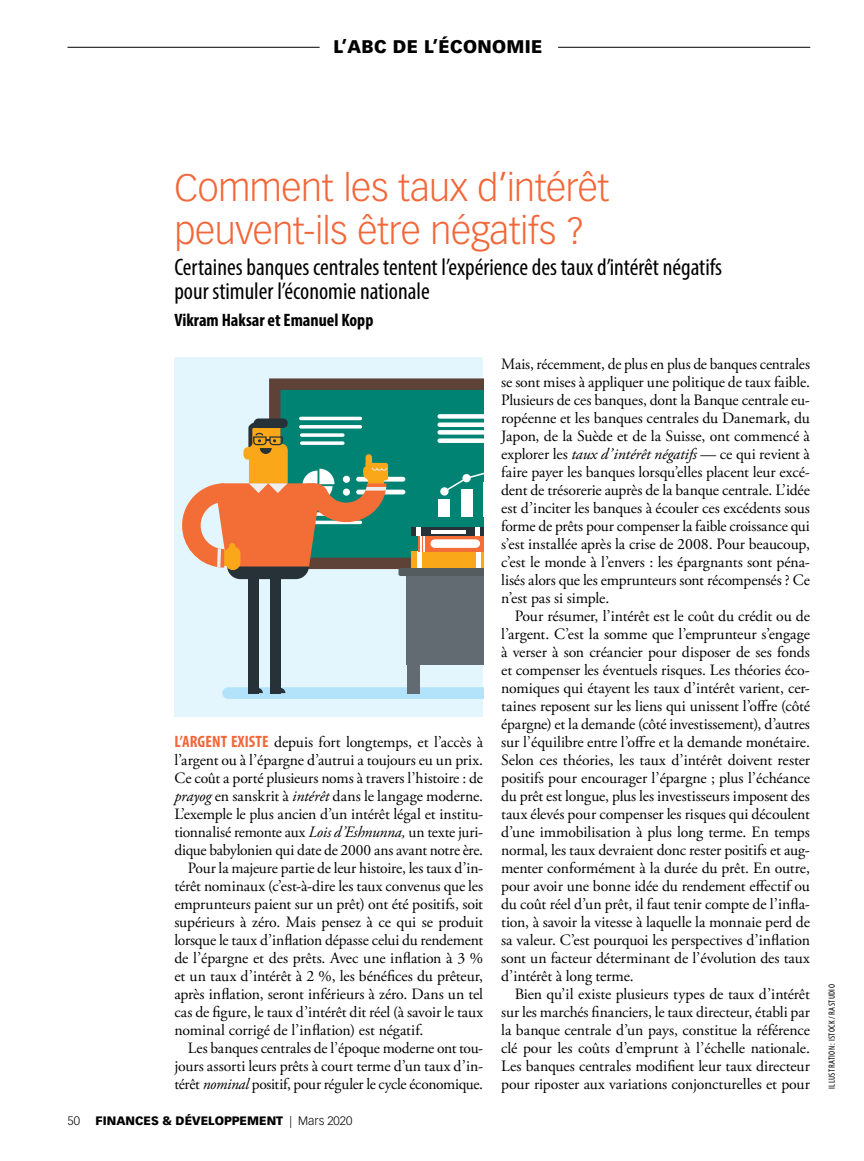
<style>
.page{position:relative;width:864px;height:1161px;background:#fff}
.page>*{position:absolute;margin:0;border:0;box-sizing:border-box;transform-origin:0 0}
.t1{font:300 37.5px/43.5px "Vectora LT Std";letter-spacing:-.01em;color:#f26739}
.t2{font:condensed 24px/24px "Myriad Pro";color:#000}
.t3{font:700 condensed 18px "Myriad Pro";color:#000}
.t4{font:900 18px "Vectora LT Std";letter-spacing:.02em;color:#000}
.t5{font:15.75px/18px "Adobe Garamond Pro";letter-spacing:-.01em;color:#000;text-align:justify}
.t6{font:900 12px "Vectora LT Std";color:#000}
.t7{font:300 12px "Vectora LT Std";color:#000}
.t8{font:condensed 9px "Myriad Pro";letter-spacing:.04em;color:#000}
.s1{font-family:"Myriad Pro";font-weight:700;font-stretch:condensed;font-size:16.5px;color:#f26739}
.s2{font-style:italic}
.s3{font-weight:300}
</style>
<div class="page">
<hr style="left:558px;top:47px;width:252px;height:1px;background:#000">
<hr style="left:68px;top:47px;width:252px;height:1px;background:#000">
<div style="left:174px;top:357px;width:309px;height:360px;background:#e3f5fd"></div>
<svg style="left:269px;top:378px;width:214px;height:191px;fill:#018374"></svg>
<hr style="left:299px;top:417px;width:63px;height:3px;background:#fff;border-radius:2px">
<div style="left:438px;top:500px;width:12px;height:17px;background:#fff"></div>
<div style="left:461px;top:489px;width:12px;height:28px;background:#fff"></div>
<svg style="left:440px;top:487px;width:9px;height:9px"></svg>
<svg style="left:444px;top:455px;width:39px;height:37px"></svg>
<div style="left:356px;top:477px;width:49px;height:5px;background:#fff;border-radius:2px"></div>
<hr style="left:356px;top:490px;width:49px;height:4px;background:#fff;border-radius:2px">
<svg style="left:437px;top:414px;width:46px;height:29px"></svg>
<div style="left:407px;top:657px;width:12px;height:36px;background:#626b71"></div>
<div style="left:407px;top:571px;width:76px;height:94px;background:#626b71"></div>
<svg style="left:398px;top:568px;width:85px;height:8px"></svg>
<div style="left:412px;top:552px;width:71px;height:16px;background:#faa81a"></div>
<hr style="left:417px;top:552px;width:4px;height:16px;background:#fff">
<div style="left:476px;top:552px;width:5px;height:16px;background:#fff"></div>
<div style="left:418px;top:536px;width:65px;height:16px;background:#f36e36"></div>
<div style="left:431px;top:539px;width:49px;height:9px;background:#fff;border-radius:4px"></div>
<div style="left:411px;top:527px;width:72px;height:9px;background:#273238"></div>
<svg style="left:416px;top:527px;width:9px;height:25px"></svg>
<svg style="left:476px;top:527px;width:4px;height:9px"></svg>
<hr style="left:431px;top:530px;width:34px;height:4px;background:#fff">
<div style="left:271px;top:576px;width:10px;height:117px;background:#273238"></div>
<div style="left:248px;top:576px;width:11px;height:117px;background:#273238"></div>
<svg style="left:222px;top:687px;width:261px;height:12px"></svg>
<svg style="left:182px;top:419px;width:206px;height:160px"></svg>
<p class="t4" style="left:333px;top:36px;width:211px">L’ABC DE L’ÉCONOMIE</p>
<h1 class="t1" style="left:174px;top:166px;width:437px">Comment les taux d’intérêt peuvent-ils être négatifs ?</h1>
<h2 class="t2" style="left:174px;top:255px;width:549px">Certaines banques centrales tentent l’expérience des taux d’intérêt négatifs pour stimuler l’économie nationale</h2>
<p class="t3" style="left:174px;top:309px;width:201px">Vikram Haksar et Emanuel Kopp</p>
<p class="t5" style="left:175px;top:734px;width:310px"><span class="s1">L’ARGENT EXISTE</span> depuis fort longtemps, et l’accès à</p>
<p class="t5" style="left:174px;top:752px;width:310px">l’argent ou à l’épargne d’autrui a toujours eu un prix.</p>
<p class="t5" style="left:174px;top:770px;width:310px">Ce coût a porté plusieurs noms à travers l’histoire : de</p>
<p class="t5" style="left:174px;top:788px;width:310px"><span class="s2">prayog</span> en sanskrit à <span class="s2">intérêt</span> dans le langage moderne.</p>
<p class="t5" style="left:174px;top:806px;width:310px">L’exemple le plus ancien d’un intérêt légal et institu-</p>
<p class="t5" style="left:174px;top:824px;width:310px">tionnalisé remonte aux <span class="s2">Lois d’Eshnunna,</span> un texte juri-</p>
<p class="t5" style="left:174px;top:842px;width:310px">dique babylonien qui date de 2000 ans avant notre ère.</p>
<p class="t5" style="left:188px;top:860px;width:297px">Pour la majeure partie de leur histoire, les taux d’in-</p>
<p class="t5" style="left:174px;top:878px;width:310px">térêt nominaux (c’est-à-dire les taux convenus que les</p>
<p class="t5" style="left:174px;top:896px;width:310px">emprunteurs paient sur un prêt) ont été positifs, soit</p>
<p class="t5" style="left:174px;top:914px;width:310px">supérieurs à zéro. Mais pensez à ce qui se produit</p>
<p class="t5" style="left:174px;top:932px;width:310px">lorsque le taux d’inflation dépasse celui du rendement</p>
<p class="t5" style="left:174px;top:950px;width:310px">de l’épargne et des prêts. Avec une inflation à 3 %</p>
<p class="t5" style="left:174px;top:968px;width:310px">et un taux d’intérêt à 2 %, les bénéfices du prêteur,</p>
<p class="t5" style="left:174px;top:986px;width:310px">après inflation, seront inférieurs à zéro. Dans un tel</p>
<p class="t5" style="left:174px;top:1004px;width:310px">cas de figure, le taux d’intérêt dit réel (à savoir le taux</p>
<p class="t5" style="left:174px;top:1022px;width:251px">nominal corrigé de l’inflation) est négatif.</p>
<p class="t5" style="left:188px;top:1040px;width:297px">Les banques centrales de l’époque moderne ont tou-</p>
<p class="t5" style="left:174px;top:1058px;width:310px">jours assorti leurs prêts à court terme d’un taux d’in-</p>
<p class="t5" style="left:174px;top:1076px;width:310px">térêt <span class="s2">nominal</span> positif, pour réguler le cycle économique.</p>
<p class="t7" style="left:68px;top:1114px;width:14px">50</p>
<p class="t6" style="left:96px;top:1113px;width:258px">FINANCES &amp; DÉVELOPPEMENT <span class="s3">| Mars 2020</span></p>
<p class="t5" style="left:501px;top:356px;width:310px">Mais, récemment, de plus en plus de banques centrales se sont mises à appliquer une politique de taux faible.<br>Plusieurs de ces banques, dont la Banque centrale eu&shy;ropéenne et les banques centrales du Danemark, du Japon, de la Suède et de la Suisse, ont commencé à explorer les <span class="s2">taux d’intérêt négatifs</span> — ce qui revient à faire payer les banques lorsqu’elles placent leur excé&shy;dent de trésorerie auprès de la banque centrale. L’idée est d’inciter les banques à écouler ces excédents sous forme de prêts pour compenser la faible croissance qui s’est installée après la crise de 2008. Pour beaucoup, c’est le monde à l’envers : les épargnants sont péna&shy;lisés alors que les emprunteurs sont récompensés ? Ce n’est pas si simple.</p>
<p class="t5" style="left:501px;top:608px;width:310px;text-indent:13px">Pour résumer, l’intérêt est le coût du crédit ou de l’argent. C’est la somme que l’emprunteur s’engage à verser à son créancier pour disposer de ses fonds et compenser les éventuels risques. Les théories éco&shy;nomiques qui étayent les taux d’intérêt varient, cer&shy;taines reposent sur les liens qui unissent l’offre (côté épargne) et la demande (côté investissement), d’autres sur l’équilibre entre l’offre et la demande monétaire.<br>Selon ces théories, les taux d’intérêt doivent rester positifs pour encourager l’épargne ; plus l’échéance du prêt est longue, plus les investisseurs imposent des taux élevés pour compenser les risques qui découlent d’une immobilisation à plus long terme. En temps normal, les taux devraient donc rester positifs et aug&shy;menter conformément à la durée du prêt. En outre, pour avoir une bonne idée du rendement effectif ou du coût réel d’un prêt, il faut tenir compte de l’infla&shy;tion, à savoir la vitesse à laquelle la monnaie perd de sa valeur. C’est pourquoi les perspectives d’inflation sont un facteur déterminant de l’évolution des taux d’intérêt à long terme.</p>
<p class="t5" style="left:501px;top:986px;width:310px;text-indent:13px">Bien qu’il existe plusieurs types de taux d’intérêt sur les marchés financiers, le taux directeur, établi par la banque centrale d’un pays, constitue la référence clé pour les coûts d’emprunt à l’échelle nationale.<br>Les banques centrales modifient leur taux directeur pour riposter aux variations conjoncturelles et pour</p>
<p class="t8" style="left:826px;top:1089px;width:106px;rotate:-90deg">ILLUSTRATION : ISTOCK / RASTUDIO</p>
</div>
